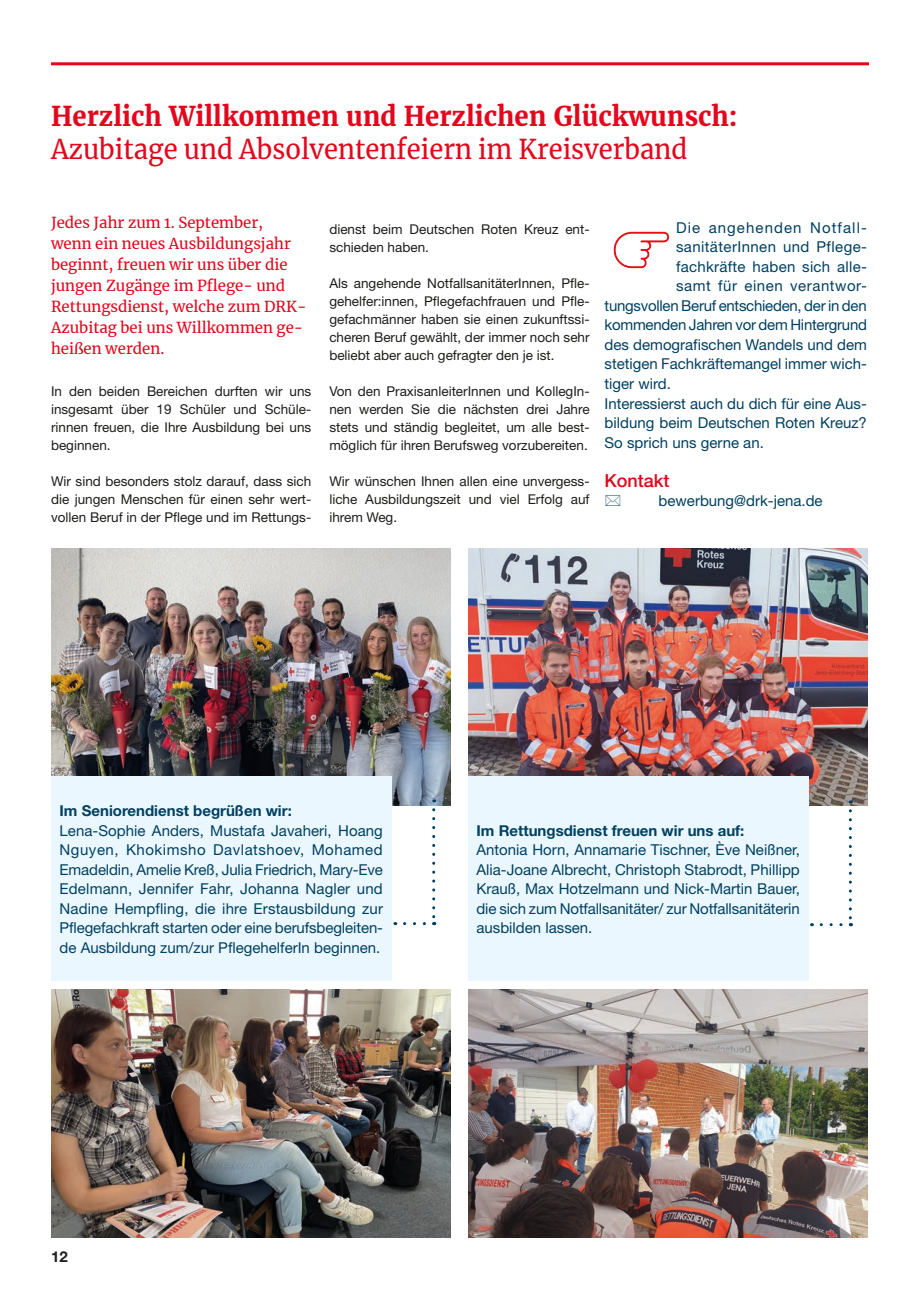
<style>
.page{position:relative;width:919px;height:1289px;background:#fff}
.page>*{position:absolute;margin:0;border:0;box-sizing:border-box;transform-origin:0 0}
.t1{font:700 27px "Merriweather";color:#e3061c;scale:.95 1}
.t2{font:27px "Merriweather";color:#e3061c;scale:.95 1}
.t3{font:500 18px "Helvetica Neue";color:#e3061c}
.t4{font:15px/19.5px "Helvetica Neue";color:#004061;text-align:justify}
.t5{font:15px/21px "Merriweather";color:#e3061c}
.t6{font:700 15px "Helvetica Neue";color:#004061}
.t7{font:15px "Helvetica Neue";letter-spacing:.025em;color:#004061}
.t8{font:15px "Helvetica Neue";letter-spacing:.02em;color:#004061}
.t9{font:15px "Helvetica Neue";letter-spacing:.035em;color:#004061}
.t10{font:15px "Helvetica Neue";letter-spacing:.075em;color:#004061}
.t11{font:700 15px "Helvetica Neue";color:#1d1d1b}
.t12{font:13.5px/18px "Helvetica Neue";color:#1d1d1b;text-align:justify}
</style>
<div class="page">
<hr style="left:51px;top:62px;width:817px;height:3px;background:#e30614">
<img style="left:51px;top:548px;width:400px;height:257px">
<img style="left:468px;top:548px;width:399px;height:257px">
<div style="left:51px;top:776px;width:340px;height:204px;background:#ebf7fe"></div>
<div style="left:468px;top:776px;width:340px;height:204px;background:#ebf7fe"></div>
<img style="left:613px;top:231px;width:57px;height:38px">
<svg style="left:404px;top:809px;width:31px;height:116px"></svg>
<svg style="left:821px;top:810px;width:30px;height:116px"></svg>
<img style="left:51px;top:989px;width:400px;height:247px">
<img style="left:468px;top:989px;width:399px;height:248px">
<h1 class="t1" style="left:51px;top:100px;width:724px">Herzlich Willkommen und Herzlichen Glückwunsch:</h1>
<h1 class="t2" style="left:51px;top:130px;width:671px">Azubitage und Absolventenfeiern im Kreisverband</h1>
<p class="t5" style="left:51px;top:212px;width:257px">Jedes Jahr zum 1. September, wenn ein neues Ausbildungsjahr beginnt, freuen wir uns über die jungen Zugänge im Pflege- und<br>Rettungsdienst, welche zum DRK-<br>Azubitag bei uns Willkommen ge&shy;heißen werden.</p>
<p class="t12" style="left:51px;top:382px;width:262px">In den beiden Bereichen durften wir uns insgesamt über 19 Schüler und Schüle&shy;rinnen freuen, die Ihre Ausbildung bei uns beginnen.</p>
<p class="t12" style="left:51px;top:472px;width:262px">Wir sind besonders stolz darauf, dass sich die jungen Menschen für einen sehr wert&shy;vollen Beruf in der Pflege und im Rettungs-</p>
<p class="t12" style="left:329px;top:220px;width:262px">dienst beim Deutschen Roten Kreuz ent&shy;schieden haben.</p>
<p class="t12" style="left:329px;top:274px;width:262px">Als angehende NotfallsanitäterInnen, Pfle&shy;gehelfer:innen, Pflegefachfrauen und Pfle&shy;gefachmänner haben sie einen zukunftssi&shy;cheren Beruf gewählt, der immer noch sehr beliebt aber auch gefragter den je ist.</p>
<p class="t12" style="left:329px;top:382px;width:262px">Von den PraxisanleiterInnen und KollegIn&shy;nen werden Sie die nächsten drei Jahre stets und ständig begleitet, um alle best&shy;möglich für ihren Berufsweg vorzubereiten.</p>
<p class="t12" style="left:329px;top:472px;width:262px">Wir wünschen Ihnen allen eine unvergess&shy;liche Ausbildungszeit und viel Erfolg auf ihrem Weg.</p>
<p class="t10" style="left:676px;top:219px;width:192px">Die angehenden Notfall-</p>
<p class="t7" style="left:676px;top:238px;width:192px">sanitäterInnen und Pflege-</p>
<p class="t8" style="left:676px;top:258px;width:192px">fachkräfte haben sich alle-</p>
<p class="t9" style="left:676px;top:277px;width:192px">samt für einen verantwor-</p>
<p class="t4" style="left:604px;top:296px;width:263px">tungsvollen Beruf entschieden, der in den</p>
<p class="t4" style="left:604px;top:315px;width:264px">kommenden Jahren vor dem Hintergrund</p>
<p class="t4" style="left:604px;top:335px;width:264px">des demografischen Wandels und dem</p>
<p class="t4" style="left:604px;top:354px;width:264px">stetigen Fachkräftemangel immer wich-</p>
<p class="t4" style="left:604px;top:374px;width:68px">tiger wird.</p>
<p class="t4" style="left:604px;top:393px;width:264px">Interessierst auch du dich für eine Aus-</p>
<p class="t4" style="left:604px;top:413px;width:264px">bildung beim Deutschen Roten Kreuz?</p>
<p class="t4" style="left:604px;top:432px;width:161px">So sprich uns gerne an.</p>
<p class="t3" style="left:604px;top:469px;width:66px">Kontakt</p>
<p class="t4" style="left:658px;top:491px;width:165px">bewerbung@drk-jena.de</p>
<p class="t6" style="left:60px;top:801px;width:234px">Im Seniorendienst begrüßen wir:</p>
<p class="t4" style="left:60px;top:820px;width:325px">Lena-Sophie Anders, Mustafa Javaheri, Hoang Nguyen, Khokimsho Davlatshoev, Mohamed Emadeldin, Amelie Kreß, Julia Friedrich, Mary-Eve Edelmann, Jennifer Fahr, Johanna Nagler und Nadine Hempfling, die ihre Erstausbildung zur Pflegefachkraft starten oder eine berufsbegleiten&shy;de Ausbildung zum/zur PflegehelferIn beginnen.</p>
<p class="t6" style="left:476px;top:821px;width:269px">Im Rettungsdienst freuen wir uns auf:</p>
<p class="t4" style="left:476px;top:839px;width:325px">Antonia Horn, Annamarie Tischner, Ève Neißner, Alia-Joane Albrecht, Christoph Stabrodt, Phillipp Krauß, Max Hotzelmann und Nick-Martin Bauer, die sich zum Notfallsanitäter/ zur Notfallsanitäterin ausbilden lassen.</p>
<p class="t11" style="left:51px;top:1247px;width:18px">12</p>
</div>
